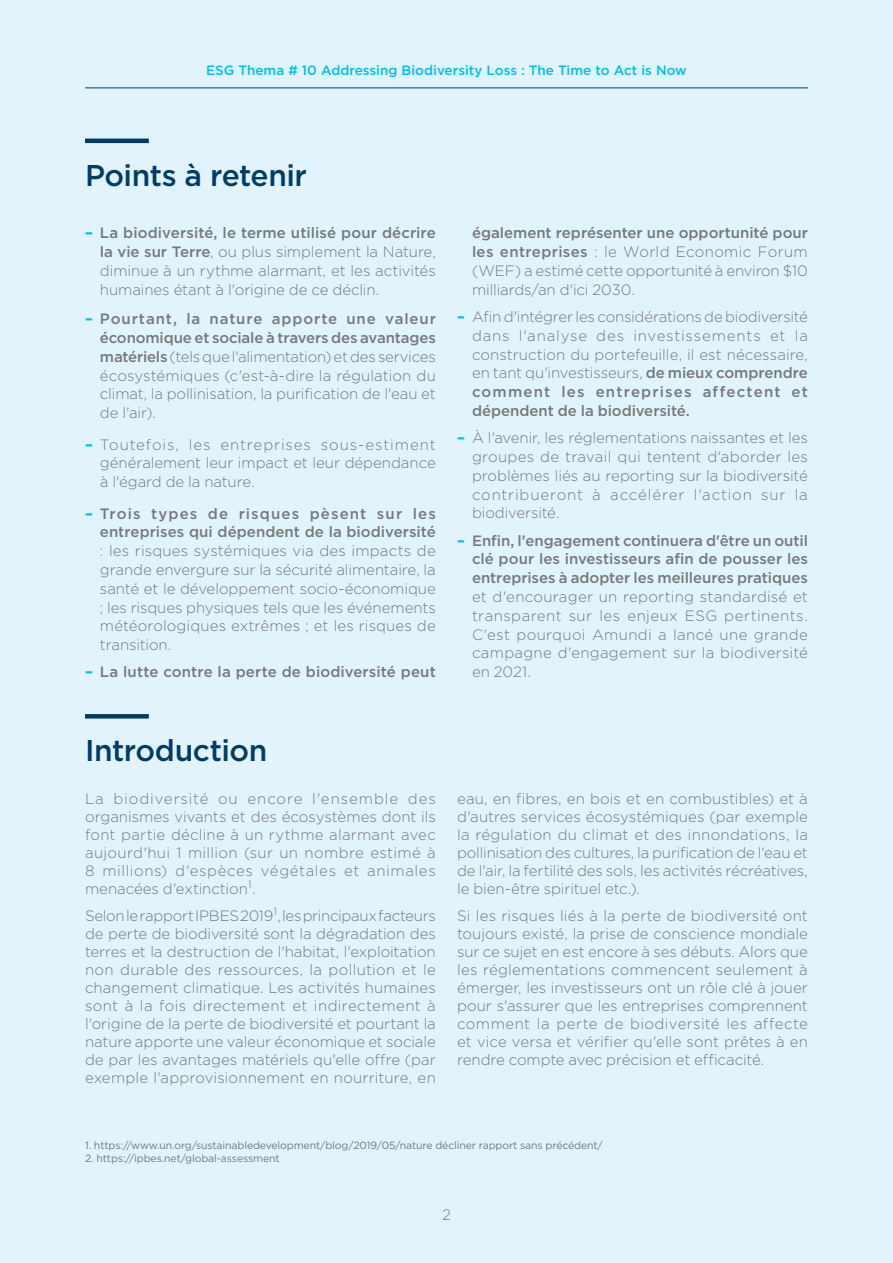
<style>
.page{position:relative;width:893px;height:1263px;background:#e1f4fc}
.page>*{position:absolute;margin:0;border:0;box-sizing:border-box;transform-origin:0 0}
.Titre_1{font:500 30px "Gotham";letter-spacing:-.015em;color:#013c69}
.texte_courant{font:300 15px/18.8px "Gotham";letter-spacing:-.005em;color:#76787b;text-align:justify}
.t1{font:500 15px "Gotham";letter-spacing:.01em;color:#76787b}
.t2{font:500 13.5px "Gotham";color:#01bdf2}
.renvois{font:10.5px "Gotham";letter-spacing:-.01em;color:#76787b}
.s1{font-weight:700;color:#01bdf2}
.s2{font-weight:500}
</style>
<div class="page">
<hr style="left:85px;top:88px;width:723px;height:1px;background:#013c69">
<hr style="left:85px;top:139px;width:64px;height:4px;background:#013c69">
<svg style="left:85px;top:714px;width:64px;height:4px"></svg>
<p class="t2" style="left:206px;top:61px;width:482px">ESG Thema # 10 Addressing Biodiversity Loss : The Time to Act is Now</p>
<p class="Titre_1" style="left:85px;top:155px;width:223px">Points à retenir</p>
<p class="texte_courant" style="left:100px;top:223px;width:337px;text-indent:-15px"><span class="s1">–</span> <span class="s2">La biodiversité, le terme utilisé pour décrire la vie sur Terre</span>, ou plus simplement la Nature, diminue à un rythme alarmant, et les activités humaines étant à l'origine de ce déclin.</p>
<p class="texte_courant" style="left:100px;top:309px;width:337px;text-indent:-15px"><span class="s1">–</span> <span class="s2">Pourtant, la nature apporte une valeur économique et sociale à travers des avantages matériels</span> (tels que l'alimentation) et des services écosystémiques (c'est-à-dire la régulation du climat, la pollinisation, la purification de l'eau et de l'air).</p>
<p class="texte_courant" style="left:100px;top:434px;width:337px;text-indent:-15px"><span class="s1">–</span> Toutefois, les entreprises sous-estiment généralement leur impact et leur dépendance à l'égard de la nature.</p>
<p class="texte_courant" style="left:100px;top:504px;width:337px;text-indent:-15px"><span class="s1">–</span> <span class="s2">Trois types de risques pèsent sur les entreprises qui dépendent de la biodiversité </span>: les risques systémiques via des impacts de grande envergure sur la sécurité alimentaire, la santé et le développement socio-économique ; les risques physiques tels que les événements météorologiques extrêmes ; et les risques de transition.</p>
<p class="t1" style="left:85px;top:662px;width:352px"><span class="s1">–</span> La lutte contre la perte de biodiversité peut</p>
<p class="texte_courant" style="left:472px;top:223px;width:337px"><span class="s2">également représenter une opportunité pour les entreprises</span> : le World Economic Forum (WEF) a estimé cette opportunité à environ $10 milliards/an d'ici 2030.</p>
<p class="texte_courant" style="left:472px;top:307px;width:337px;text-indent:-15px"><span class="s1">–</span> Afin d'intégrer les considérations de biodiversité dans l'analyse des investissements et la construction du portefeuille, il est nécessaire, en tant qu'investisseurs, <span class="s2">de mieux comprendre comment les entreprises affectent et dépendent de la biodiversité.</span></p>
<p class="texte_courant" style="left:472px;top:428px;width:337px;text-indent:-15px"><span class="s1">–</span> À l'avenir, les réglementations naissantes et les groupes de travail qui tentent d'aborder les problèmes liés au reporting sur la biodiversité contribueront à accélérer l'action sur la biodiversité.</p>
<p class="texte_courant" style="left:472px;top:530px;width:337px;text-indent:-15px"><span class="s1">–</span> <span class="s2">Enfin, l'engagement continuera d'être un outil clé pour les investisseurs afin de pousser les entreprises à adopter les meilleures pratiques </span>et d'encourager un reporting standardisé et transparent sur les enjeux ESG pertinents.<br>C'est pourquoi Amundi a lancé une grande campagne d'engagement sur la biodiversité en 2021.</p>
<p class="Titre_1" style="left:85px;top:731px;width:184px">Introduction</p>
<p class="texte_courant" style="left:85px;top:790px;width:352px;line-height:18px">La biodiversité ou encore l'ensemble des organismes vivants et des écosystèmes dont ils font partie décline à un rythme alarmant avec aujourd'hui 1 million (sur un nombre estimé à 8 millions) d'espèces végétales et animales menacées d'extinction<sup>1</sup>.</p>
<p class="texte_courant" style="left:85px;top:906px;width:352px;line-height:18px">Selon le rapport IPBES 2019<sup>1</sup>, les principaux facteurs de perte de biodiversité sont la dégradation des terres et la destruction de l'habitat, l'exploitation non durable des ressources, la pollution et le changement climatique. Les activités humaines sont à la fois directement et indirectement à l'origine de la perte de biodiversité et pourtant la nature apporte une valeur économique et sociale de par les avantages matériels qu'elle offre (par exemple l'approvisionnement en nourriture, en</p>
<p class="texte_courant" style="left:457px;top:790px;width:352px;line-height:18px">eau, en fibres, en bois et en combustibles) et à d'autres services écosystémiques (par exemple la régulation du climat et des innondations, la pollinisation des cultures, la purification de l'eau et de l'air, la fertilité des sols, les activités récréatives, le bien-être spirituel etc.).</p>
<p class="texte_courant" style="left:457px;top:906px;width:352px;line-height:18px">Si les risques liés à la perte de biodiversité ont toujours existé, la prise de conscience mondiale sur ce sujet en est encore à ses débuts. Alors que les réglementations commencent seulement à émerger, les investisseurs ont un rôle clé à jouer pour s'assurer que les entreprises comprennent comment la perte de biodiversité les affecte et vice versa et vérifier qu'elle sont prêtes à en rendre compte avec précision et efficacité.</p>
<p class="renvois" style="left:85px;top:1139px;width:519px">1. https://www.un.org/sustainabledevelopment/blog/2019/05/nature décliner rapport sans précédent/</p>
<p class="renvois" style="left:85px;top:1151px;width:196px">2. https://ipbes.net/global-assessment</p>
<p class="texte_courant" style="left:442px;top:1204px;width:10px">2</p>
</div>
